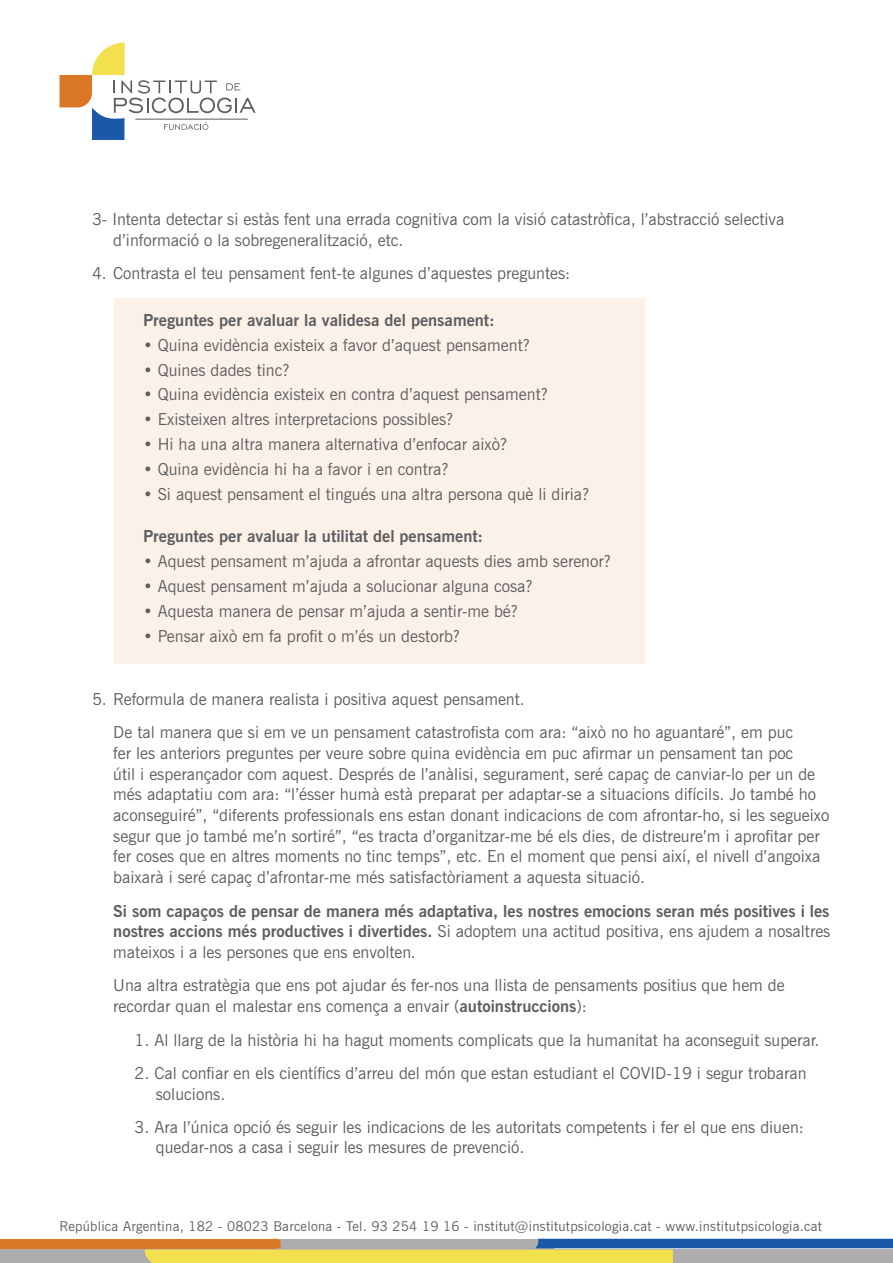
<style>
.page{position:relative;width:893px;height:1263px;background:#fff}
.page>*{position:absolute;margin:0;border:0;box-sizing:border-box;transform-origin:0 0}
.t1{font:16.5px/20.7px "News Gothic BT";color:#5d5e61}
.t2{font:700 16.5px/20.7px "News Gothic BT";color:#5d5e61;text-align:justify}
.t3{font:13.5px "News Gothic BT";letter-spacing:.02em;color:#5d5e61}
.s1{font-weight:400}
.s2{font-weight:700}
</style>
<div class="page">
<svg style="left:60px;top:43px;width:196px;height:97px"></svg>
<div style="left:0;top:1239px;width:275px;height:9px;background:#da7826"></div>
<div style="left:0;top:1249px;width:893px;height:14px;background:#aeacaf"></div>
<div style="left:542px;top:1239px;width:351px;height:9px;background:#1c58a8"></div>
<svg style="left:145px;top:1239px;width:528px;height:24px"></svg>
<div style="left:114px;top:298px;width:530px;height:365px;background:#fcf1e8"></div>
<p class="t1" style="left:113px;top:209px;width:673px;text-indent:-21px">3- Intenta detectar si estàs fent una errada cognitiva com la visió catastròfica, l’abstracció selectiva d’informació o la sobregeneralització, etc.</p>
<p class="t1" style="left:92px;top:263px;width:480px">4. Contrasta el teu pensament fent-te algunes d’aquestes preguntes:</p>
<p class="t2" style="left:143px;top:309px;width:353px">Preguntes per avaluar la validesa del pensament:</p>
<p class="t1" style="left:143px;top:334px;width:388px">• Quina evidència existeix a favor d’aquest pensament?</p>
<p class="t1" style="left:143px;top:359px;width:148px">• Quines dades tinc?</p>
<p class="t1" style="left:143px;top:384px;width:406px">• Quina evidència existeix en contra d’aquest pensament?</p>
<p class="t1" style="left:143px;top:409px;width:312px">• Existeixen altres interpretacions possibles?</p>
<p class="t1" style="left:143px;top:434px;width:366px">• Hi ha una altra manera alternativa d’enfocar això?</p>
<p class="t1" style="left:143px;top:459px;width:307px">• Quina evidència hi ha a favor i en contra?</p>
<p class="t1" style="left:143px;top:484px;width:448px">• Si aquest pensament el tingués una altra persona què li diria?</p>
<p class="t2" style="left:143px;top:526px;width:342px">Preguntes per avaluar la utilitat del pensament:</p>
<p class="t1" style="left:143px;top:551px;width:469px">• Aquest pensament m’ajuda a afrontar aquests dies amb serenor?</p>
<p class="t1" style="left:143px;top:576px;width:391px">• Aquest pensament m’ajuda a solucionar alguna cosa?</p>
<p class="t1" style="left:143px;top:601px;width:377px">• Aquesta manera de pensar m’ajuda a sentir-me bé?</p>
<p class="t1" style="left:143px;top:626px;width:319px">• Pensar això em fa profit o m’és un destorb?</p>
<p class="t1" style="left:92px;top:688px;width:434px">5. Reformula de manera realista i positiva aquest pensament.</p>
<p class="t1" style="left:113px;top:722px;width:718px">De tal manera que si em ve un pensament catastrofista com ara: “això no ho aguantaré”, em puc<br>fer les anteriors preguntes per veure sobre quina evidència em puc afirmar un pensament tan poc<br>útil i esperançador com aquest. Després de l’anàlisi, segurament, seré capaç de canviar-lo per un de més adaptatiu com ara: “l’ésser humà està preparat per adaptar-se a situacions difícils. Jo també ho aconseguiré”, “diferents professionals ens estan donant indicacions de com afrontar-ho, si les segueixo segur que jo també me’n sortiré”, “es tracta d’organitzar-me bé els dies, de distreure’m i aprofitar per fer coses que en altres moments no tinc temps”, etc. En el moment que pensi així, el nivell d’angoixa baixarà i seré capaç d’afrontar-me més satisfactòriament a aquesta situació.</p>
<p class="t2" style="left:113px;top:900px;width:719px">Si som capaços de pensar de manera més adaptativa, les nostres emocions seran més positives i les nostres accions més productives i divertides. <span class="s1">Si adoptem una actitud positiva, ens ajudem a nosaltres mateixos i a les persones que ens envolten.</span></p>
<p class="t1" style="left:113px;top:975px;width:673px">Una altra estratègia que ens pot ajudar és fer-nos una llista de pensaments positius que hem de recordar quan el malestar ens comença a envair (<span class="s2">autoinstruccions</span>):</p>
<p class="t1" style="left:135px;top:1029px;width:686px">1. Al llarg de la història hi ha hagut moments complicats que la humanitat ha aconseguit superar.</p>
<p class="t1" style="left:156px;top:1063px;width:652px;text-indent:-21px">2. Cal confiar en els científics d’arreu del món que estan estudiant el COVID-19 i segur trobaran solucions.</p>
<p class="t1" style="left:156px;top:1117px;width:650px;line-height:19.8px;text-indent:-21px">3. Ara l’única opció és seguir les indicacions de les autoritats competents i fer el que ens diuen: quedar-nos a casa i seguir les mesures de prevenció.</p>
<p class="t3" style="left:60px;top:1218px;width:764px">República Argentina, 182 - 08023 Barcelona - Tel. 93 254 19 16 - institut@institutpsicologia.cat - www.institutpsicologia.cat</p>
</div>
